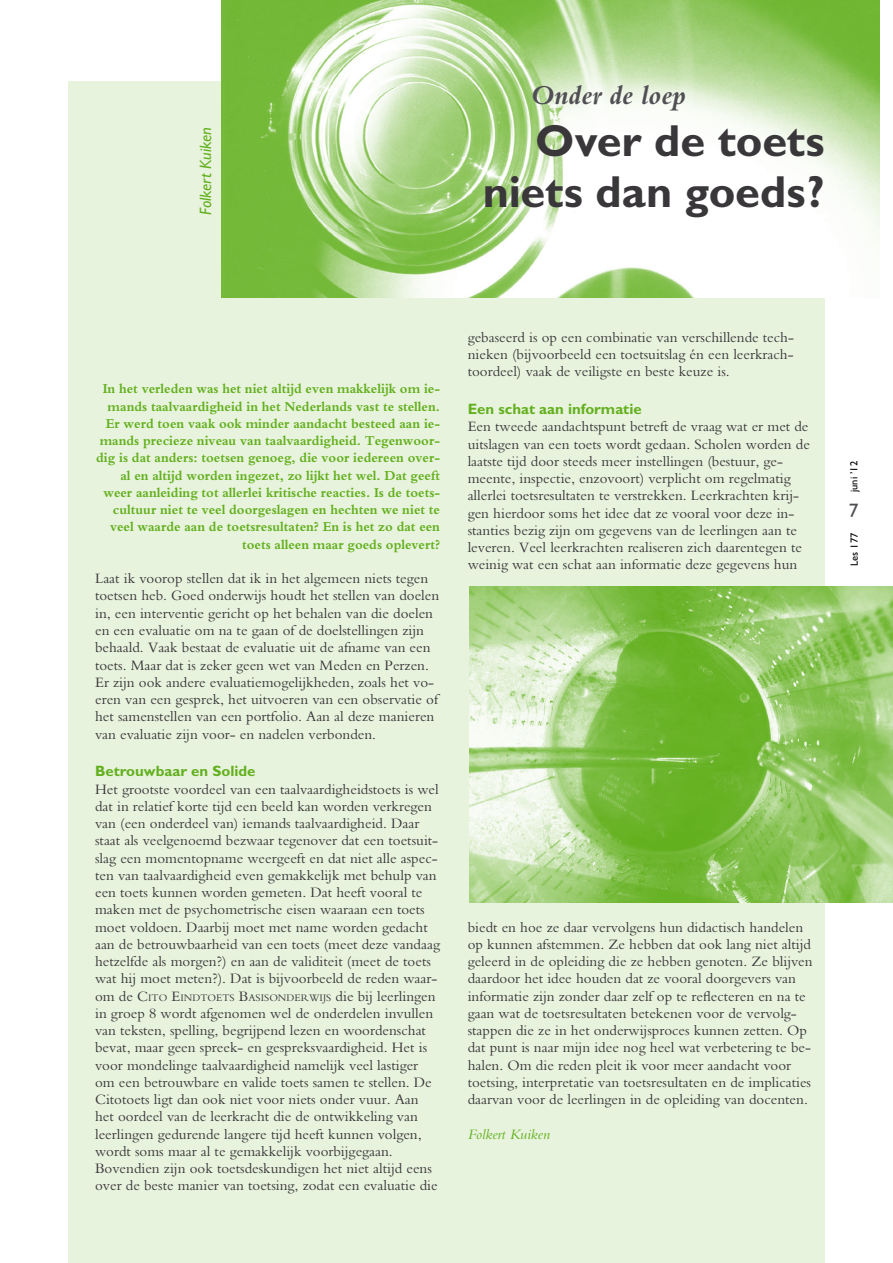
<style>
.page{position:relative;width:893px;height:1263px;background:#fff}
.page>*{position:absolute;margin:0;border:0;box-sizing:border-box;transform-origin:0 0}
.t1{font:700 45px/51px "Gill Sans";letter-spacing:-.005em;color:#3a373b;text-align:right}
.t2{font:italic 700 28.5px "M Bembo";color:#504f53}
.t3{font:italic 16.5px "Gill Sans";color:#63b01f}
.t4{font:15px/17.2px "M Bembo";color:#373538}
.t5{font:700 15px "Gill Sans";color:#63b01f}
.t6{font:italic 15px "M Bembo";color:#63b01f}
.t7{font:700 14.25px/17.2px "M Bembo";color:#63b01f;text-align:right;scale:.95 1}
.t8{font:10.5px "M Bembo";color:#373538}
.t9{font:10.5px "Gill Sans";color:#000}
.s1{font-size:15px}
</style>
<div class="page">
<div style="left:68px;top:81px;width:757px;height:1182px;background:#e8f3dd"></div>
<img style="left:469px;top:587px;width:424px;height:315px">
<img style="left:222px;top:0;width:658px;height:297px">
<h2 class="t2" style="left:531px;top:79px;width:157px">Onder de loep</h2>
<p class="t3" style="left:196px;top:215px;width:89px;rotate:-90deg">Folkert Kuiken</p>
<h1 class="t1" style="left:483px;top:115px;width:343px">Over de toets niets dan goeds?</h1>
<p class="t7" style="left:96px;top:380px;width:363px">In het verleden was het niet altijd even makkelijk om ie&shy;mands taalvaardigheid in het Nederlands vast te stellen.<br>Er werd toen vaak ook minder aandacht besteed aan ie&shy;mands precieze niveau van taalvaardigheid. Tegenwoor&shy;dig is dat anders: toetsen genoeg, die voor iedereen over&shy;al en altijd worden ingezet, zo lijkt het wel. Dat geeft weer aanleiding tot allerlei kritische reacties. Is de toets&shy;cultuur niet te veel doorgeslagen en hechten we niet te veel waarde aan de toetsresultaten? En is het zo dat een toets alleen maar goeds oplevert?</p>
<p class="t4" style="left:95px;top:570px;width:346px">Laat ik voorop stellen dat ik in het algemeen niets tegen toetsen heb. Goed onderwijs houdt het stellen van doelen in, een interventie gericht op het behalen van die doelen en een evaluatie om na te gaan of de doelstellingen zijn behaald. Vaak bestaat de evaluatie uit de afname van een toets. Maar dat is zeker geen wet van Meden en Perzen.<br>Er zijn ook andere evaluatiemogelijkheden, zoals het vo&shy;eren van een gesprek, het uitvoeren van een observatie of het samenstellen van een portfolio. Aan al deze manieren van evaluatie zijn voor- en nadelen verbonden.</p>
<p class="t5" style="left:95px;top:762px;width:162px">Betrouwbaar en Solide</p>
<p class="t4" style="left:95px;top:780px;width:346px">Het grootste voordeel van een taalvaardigheidstoets is wel dat in relatief korte tijd een beeld kan worden verkregen van (een onderdeel van) iemands taalvaardigheid. Daar staat als veelgenoemd bezwaar tegenover dat een toetsuit&shy;slag een momentopname weergeeft en dat niet alle aspec&shy;ten van taalvaardigheid even gemakkelijk met behulp van een toets kunnen worden gemeten. Dat heeft vooral te maken met de psychometrische eisen waaraan een toets moet voldoen. Daarbij moet met name worden gedacht aan de betrouwbaarheid van een toets (meet deze vandaag hetzelfde als morgen?) en aan de validiteit (meet de toets wat hij moet meten?). Dat is bijvoorbeeld de reden waar-</p>
<p class="t8" style="left:95px;top:992px;width:342px"><span class="s1">om de C</span>ito <span class="s1">E</span>indtoets <span class="s1">B</span>asisonderwijs <span class="s1">die bij leerlingen</span></p>
<p class="t4" style="left:95px;top:1004px;width:344px">in groep 8 wordt afgenomen wel de onderdelen invullen van teksten, spelling, begrijpend lezen en woordenschat bevat, maar geen spreek- en gespreksvaardigheid. Het is voor mondelinge taalvaardigheid namelijk veel lastiger om een betrouwbare en valide toets samen te stellen. De Citotoets ligt dan ook niet voor niets onder vuur. Aan het oordeel van de leerkracht die de ontwikkeling van leerlingen gedurende langere tijd heeft kunnen volgen, wordt soms maar al te gemakkelijk voorbijgegaan.<br>Bovendien zijn ook toetsdeskundigen het niet altijd eens over de beste manier van toetsing, zodat een evaluatie die</p>
<p class="t4" style="left:468px;top:328px;width:328px;text-align:justify">gebaseerd is op een combinatie van verschillende tech&shy;nieken (bijvoorbeeld een toetsuitslag én een leerkrach&shy;toordeel) vaak de veiligste en beste keuze is.</p>
<p class="t5" style="left:468px;top:400px;width:176px">Een schat aan informatie</p>
<p class="t4" style="left:468px;top:418px;width:344px">Een tweede aandachtspunt betreft de vraag wat er met de uitslagen van een toets wordt gedaan. Scholen worden de laatste tijd door steeds meer instellingen (bestuur, ge&shy;meente, inspectie, enzovoort) verplicht om regelmatig allerlei toetsresultaten te verstrekken. Leerkrachten krij&shy;gen hierdoor soms het idee dat ze vooral voor deze in&shy;stanties bezig zijn om gegevens van de leerlingen aan te leveren. Veel leerkrachten realiseren zich daarentegen te weinig wat een schat aan informatie deze gegevens hun</p>
<p class="t4" style="left:468px;top:918px;width:346px">biedt en hoe ze daar vervolgens hun didactisch handelen op kunnen afstemmen. Ze hebben dat ook lang niet altijd geleerd in de opleiding die ze hebben genoten. Ze blijven daardoor het idee houden dat ze vooral doorgevers van informatie zijn zonder daar zelf op te reflecteren en na te gaan wat de toetsresultaten betekenen voor de vervolg&shy;stappen die ze in het onderwijsproces kunnen zetten. Op dat punt is naar mijn idee nog heel wat verbetering te be&shy;halen. Om die reden pleit ik voor meer aandacht voor toetsing, interpretatie van toetsresultaten en de implicaties daarvan voor de leerlingen in de opleiding van docenten.</p>
<p class="t6" style="left:468px;top:1126px;width:84px">Folkert Kuiken</p>
<p class="t9" style="left:848px;top:492px;width:33px;rotate:-90deg">juni ’1 2</p>
<p class="t9" style="left:848px;top:566px;width:35px;rotate:-90deg">Les 1 77</p>
</div>
